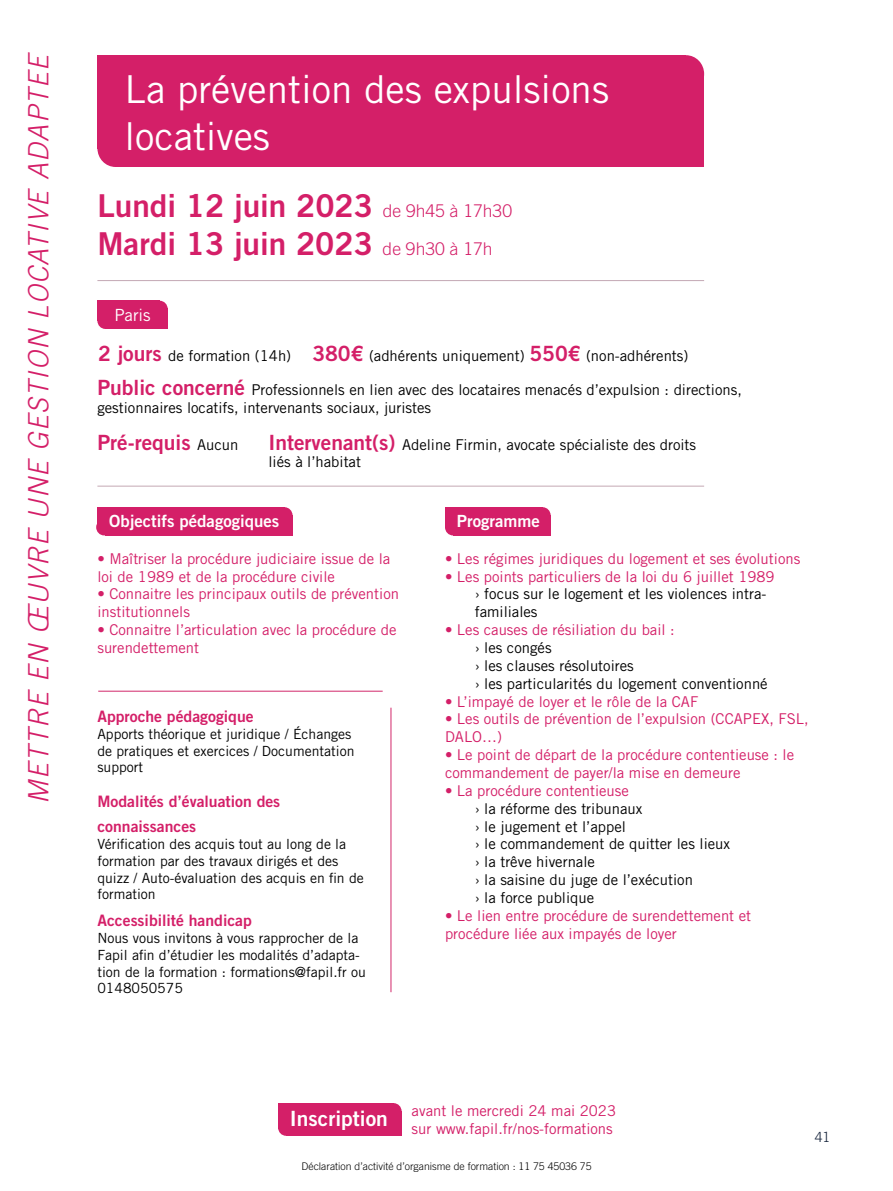
<style>
.page{position:relative;width:893px;height:1191px;background:#fff}
.page>*{position:absolute;margin:0;border:0;box-sizing:border-box;transform-origin:0 0}
.t1{font:38.5px/46.2px "Trade Gothic LT Std";color:#fff}
.t2{font:31.5px "Trade Gothic LT Std Bd 2";color:#d41f68}
.t3{font:italic 300 28px "Trade Gothic LT Std";letter-spacing:.05em;color:#d41f68}
.t4{font:21px "Trade Gothic LT Std Bd 2";color:#d41f68}
.t5{font:21px "Trade Gothic LT Std Bd 2";color:#fff}
.t6{font:16.8px "Trade Gothic LT Std Bd 2";color:#fff}
.t7{font:16.8px "Trade Gothic LT Std";color:#fff}
.t8{font:15.75px/25.2px "Trade Gothic LT Std Bd 2";color:#d41f68}
.t9{font:14.88px/17.8px "Trade Gothic LT Std";color:#d41f68}
.t10{font:14.88px/17.8px "Trade Gothic LT Std";color:#000}
.t11{font:14px/16.8px "Trade Gothic LT Std";color:#000}
.t12{font:300 14px "Trade Gothic LT Std";color:#16243b}
.t13{font:300 10.5px "Trade Gothic LT Std";color:#000}
.s1{font-family:"Trade Gothic LT Std";font-weight:300;font-size:17.5px}
.s2{font-family:"Trade Gothic LT Std Bd 2";font-size:21px;color:#d41f68}
.s3{font-family:"Trade Gothic LT Std";font-size:14.88px;color:#000}
</style>
<div class="page">
<div style="left:96px;top:519px;width:16px;height:16px;background:#d41f68;border-radius:50%"></div>
<div style="left:453px;top:515px;width:98px;height:20px;background:#d41f68"></div>
<div style="left:535px;top:507px;width:16px;height:16px;background:#d41f68;border-radius:50%"></div>
<div style="left:445px;top:519px;width:16px;height:16px;background:#d41f68;border-radius:50%"></div>
<div style="left:445px;top:507px;width:98px;height:20px;background:#d41f68"></div>
<div style="left:278px;top:1119px;width:16px;height:16px;background:#d41f68;border-radius:50%"></div>
<div style="left:286px;top:1111px;width:116px;height:24px;background:#d41f68"></div>
<div style="left:386px;top:1103px;width:16px;height:16px;background:#d41f68;border-radius:50%"></div>
<div style="left:278px;top:1103px;width:116px;height:25px;background:#d41f68"></div>
<div style="left:116px;top:73px;width:588px;height:94px;background:#d41f68"></div>
<div style="left:668px;top:55px;width:36px;height:38px;background:#d41f68;border-radius:50%"></div>
<div style="left:97px;top:129px;width:37px;height:38px;background:#d41f68;border-radius:50%"></div>
<div style="left:97px;top:55px;width:589px;height:93px;background:#d41f68"></div>
<div style="left:105px;top:309px;width:63px;height:20px;background:#d41f68"></div>
<div style="left:152px;top:301px;width:16px;height:16px;background:#d41f68;border-radius:50%"></div>
<div style="left:97px;top:313px;width:16px;height:16px;background:#d41f68;border-radius:50%"></div>
<div style="left:97px;top:301px;width:63px;height:20px;background:#d41f68"></div>
<div style="left:105px;top:515px;width:188px;height:20px;background:#d41f68"></div>
<div style="left:277px;top:507px;width:16px;height:16px;background:#d41f68;border-radius:50%"></div>
<div style="left:97px;top:507px;width:188px;height:20px;background:#d41f68"></div>
<hr style="left:97px;top:280px;width:607px;height:1px;background:#c4a8b4">
<hr style="left:97px;top:486px;width:607px;height:1px;background:#c4a8b4">
<hr style="left:98px;top:690px;width:285px;height:1px;background:#d2286a">
<hr style="left:390px;top:707px;width:1px;height:285px;background:#d2286a">
<p class="t3" style="left:22px;top:804px;width:753px;rotate:-90deg">METTRE EN ŒUVRE UNE GESTION LOCATIVE ADAPTEE</p>
<p class="t1" style="left:125px;top:66px;width:486px">La prévention des expulsions locatives</p>
<p class="t2" style="left:97px;top:186px;width:416px">Lundi 12 juin 2023 <span class="s1">de 9h45 à 17h30</span></p>
<p class="t2" style="left:97px;top:224px;width:397px">Mardi 13 juin 2023 <span class="s1">de 9h30 à 17h</span></p>
<p class="t7" style="left:114px;top:305px;width:38px">Paris</p>
<p class="t10" style="left:98px;top:347px;width:195px"><span class="s2">2 jours</span> de formation (14h)</p>
<p class="t10" style="left:97px;top:380px;width:646px"><span class="s2">Public concerné</span> Professionnels en lien avec des locataires menacés d’expulsion : directions, gestionnaires locatifs, intervenants sociaux, juristes</p>
<p class="t10" style="left:312px;top:347px;width:378px"><span class="s2">380€</span> (adhérents uniquement) <span class="s2">550€</span> (non-adhérents)</p>
<p class="t4" style="left:97px;top:429px;width:143px">Pré-requis <span class="s3">Aucun</span></p>
<p class="t10" style="left:268px;top:435px;width:429px"><span class="s2">Intervenant(s)</span> Adeline Firmin, avocate spécialiste des droits liés à l’habitat</p>
<p class="t6" style="left:109px;top:511px;width:172px">Objectifs pédagogiques</p>
<p class="t9" style="left:97px;top:549px;width:294px">• Maîtriser la procédure judiciaire issue de la loi de 1989 et de la procédure civile</p>
<p class="t9" style="left:97px;top:585px;width:303px">• Connaitre les principaux outils de prévention institutionnels</p>
<p class="t9" style="left:97px;top:620px;width:301px">• Connaitre l’articulation avec la procédure de surendettement</p>
<p class="t8" style="left:97px;top:703px;width:158px">Approche pédagogique</p>
<p class="t11" style="left:97px;top:725px;width:259px">Apports théorique et juridique / Échanges de pratiques et exercices / Documentation support</p>
<p class="t8" style="left:97px;top:788px;width:184px">Modalités d’évaluation des connaissances</p>
<p class="t11" style="left:97px;top:835px;width:268px">Vérification des acquis tout au long de la formation par des travaux dirigés et des quizz / Auto-évaluation des acquis en fin de formation</p>
<p class="t8" style="left:97px;top:907px;width:156px">Accessibilité handicap</p>
<p class="t11" style="left:97px;top:929px;width:270px">Nous vous invitons à vous rapprocher de la Fapil afin d’étudier les modalités d’adapta&shy;tion de la formation : formations@fapil.fr ou 0148050575</p>
<p class="t6" style="left:457px;top:511px;width:84px">Programme</p>
<p class="t9" style="left:445px;top:549px;width:357px">• Les régimes juridiques du logement et ses évolutions</p>
<p class="t9" style="left:445px;top:567px;width:331px">• Les points particuliers de la loi du 6 juillet 1989</p>
<p class="t10" style="left:475px;top:585px;width:293px">› focus sur le logement et les violences intra&shy;familiales</p>
<p class="t9" style="left:445px;top:620px;width:231px">• Les causes de résiliation du bail :</p>
<p class="t10" style="left:475px;top:638px;width:78px">› les congés</p>
<p class="t10" style="left:475px;top:656px;width:161px">› les clauses résolutoires</p>
<p class="t10" style="left:475px;top:674px;width:294px">› les particularités du logement conventionné</p>
<p class="t9" style="left:445px;top:692px;width:255px">• L’impayé de loyer et le rôle de la CAF</p>
<p class="t9" style="left:445px;top:710px;width:365px">• Les outils de prévention de l’expulsion (CCAPEX, FSL,<br>DALO…)</p>
<p class="t9" style="left:445px;top:745px;width:351px">• Le point de départ de la procédure contentieuse : le commandement de payer/la mise en demeure</p>
<p class="t9" style="left:445px;top:781px;width:185px">• La procédure contentieuse</p>
<p class="t10" style="left:475px;top:799px;width:169px">› la réforme des tribunaux</p>
<p class="t10" style="left:475px;top:817px;width:153px">› le jugement et l’appel</p>
<p class="t10" style="left:475px;top:835px;width:257px">› le commandement de quitter les lieux</p>
<p class="t10" style="left:475px;top:853px;width:122px">› la trêve hivernale</p>
<p class="t10" style="left:475px;top:870px;width:220px">› la saisine du juge de l’exécution</p>
<p class="t10" style="left:475px;top:888px;width:121px">› la force publique</p>
<p class="t9" style="left:445px;top:906px;width:308px">• Le lien entre procédure de surendettement et procédure liée aux impayés de loyer</p>
<p class="t5" style="left:290px;top:1105px;width:100px">Inscription</p>
<p class="t9" style="left:412px;top:1101px;width:206px">avant le mercredi 24 mai 2023</p>
<p class="t9" style="left:412px;top:1119px;width:203px">sur www.fapil.fr/nos-formations</p>
<p class="t12" style="left:815px;top:1128px;width:17px">41</p>
<p class="t13" style="left:301px;top:1160px;width:291px">Déclaration d’activité d’organisme de formation : 11 75 45036 75</p>
</div>
